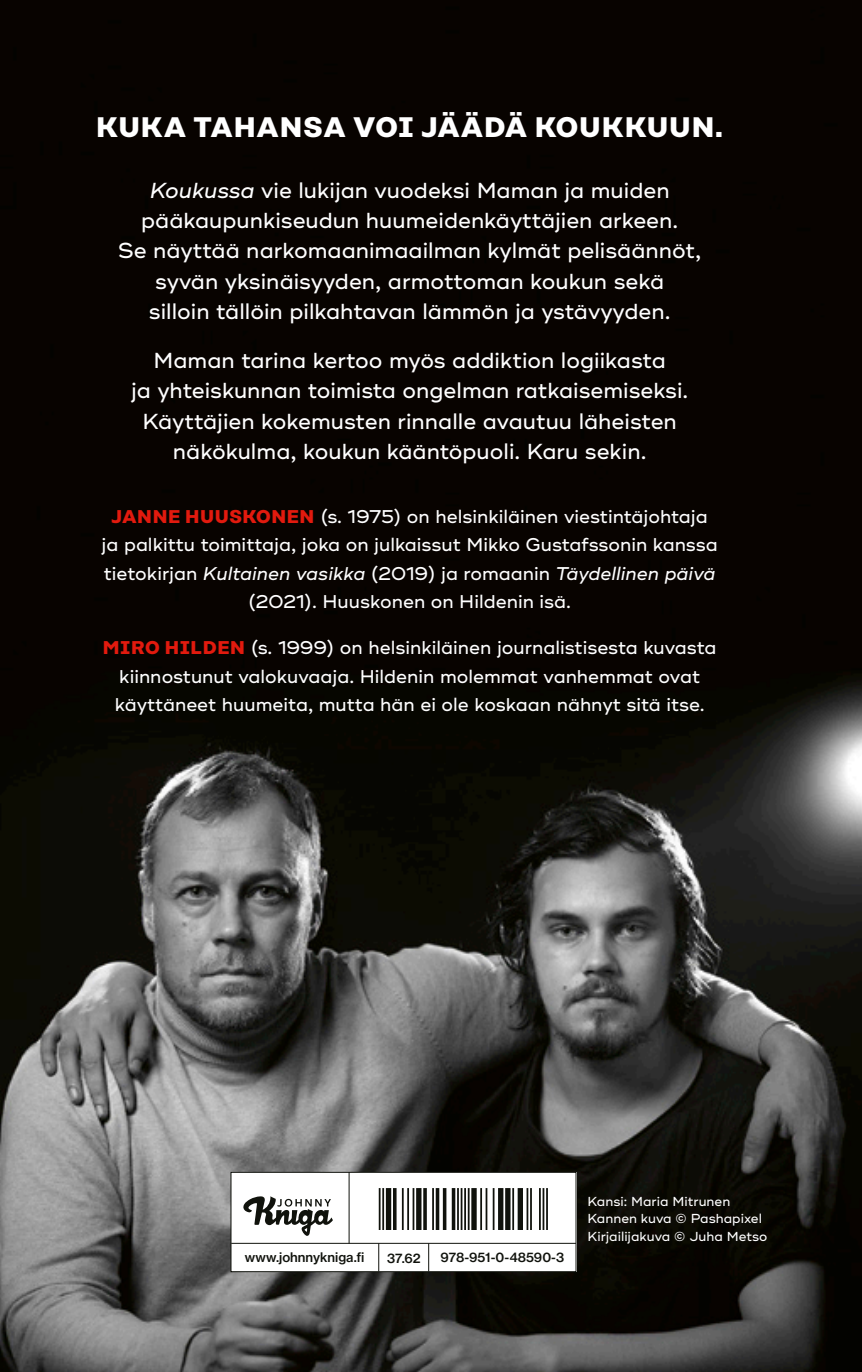
<style>
.page{position:relative;width:862px;height:1372px;background:#fff}
.page>*{position:absolute;margin:0;border:0;box-sizing:border-box;transform-origin:0 0}
.t1{font:700 28.12px "Rational";letter-spacing:.03em;color:#fff}
.t2{font:500 21.6px/30.4px "Ridley Grotesk";color:#fff;text-align:center}
.t3{font:500 18.45px/28.1px "Ridley Grotesk";color:#fff;text-align:center}
.t4{font:500 13.05px/17.3px "Ridley Grotesk";color:#fff}
.t5{font:13.05px "N Haas Grotesk TX Pro 65 Md";color:#10120c}
.s1{font-style:italic}
.s2{font-family:"Rational";font-weight:700;color:#e21a0e}
</style>
<div class="page">
<img style="left:0;top:0;width:861px;height:1371px">
<div style="left:231px;top:1172px;width:344px;height:99px;background:#fff"></div>
<div style="left:230px;top:1171px;width:346px;height:100px;border:1px solid #10120c"></div>
<hr style="left:348px;top:1171px;width:1px;height:72px;background:#10120c">
<hr style="left:231px;top:1242px;width:344px;height:1px;background:#10120c">
<svg style="left:378px;top:1243px;width:1px;height:28px"></svg>
<svg style="left:243px;top:1196px;width:90px;height:39px"></svg>
<svg style="left:428px;top:1243px;width:1px;height:28px"></svg>
<svg style="left:378px;top:1188px;width:169px;height:41px"></svg>
<h1 class="t1" style="left:96px;top:110px;width:628px">KUKA TAHANSA VOI JÄÄDÄ KOUKKUUN.</h1>
<p class="t2" style="left:118px;top:175px;width:584px"><span class="s1">Koukussa</span> vie lukijan vuodeksi Maman ja muiden pääkaupunkiseudun huumeidenkäyttäjien arkeen.<br>Se näyttää narkomaanimaailman kylmät pelisäännöt, syvän yksinäisyyden, armottoman koukun sekä<br>silloin tällöin pilkahtavan lämmön ja ystävyyden.</p>
<p class="t2" style="left:131px;top:346px;width:558px">Maman tarina kertoo myös addiktion logiikasta<br>ja yhteiskunnan toimista ongelman ratkaisemiseksi.<br>Käyttäjien kokemusten rinnalle avautuu läheisten näkökulma, koukun kääntöpuoli. Karu sekin.</p>
<p class="t3" style="left:101px;top:503px;width:617px"><span class="s2">JANNE HUUSKONEN</span> (s. 1975) on helsinkiläinen viestintäjohtaja ja palkittu toimittaja, joka on julkaissut Mikko Gustafssonin kanssa tietokirjan <span class="s1">Kultainen vasikka</span> (2019) ja romaanin <span class="s1">Täydellinen päivä </span>(2021). Huuskonen on Hildenin isä.</p>
<p class="t3" style="left:103px;top:634px;width:614px"><span class="s2">MIRO HILDEN</span> (s. 1999) on helsinkiläinen journalistisesta kuvasta kiinnostunut valokuvaaja. Hildenin molemmat vanhemmat ovat käyttäneet huumeita, mutta hän ei ole koskaan nähnyt sitä itse.</p>
<p class="t5" style="left:245px;top:1248px;width:121px">www.johnnykniga.fi</p>
<p class="t5" style="left:387px;top:1249px;width:35px">37.62</p>
<p class="t5" style="left:440px;top:1248px;width:125px">978-951-0-48590-3</p>
<p class="t4" style="left:587px;top:1192px;width:181px">Kansi: Maria Mitrunen<br>Kannen kuva © Pashapixel<br>Kirjailijakuva © Juha Metso</p>
</div>
